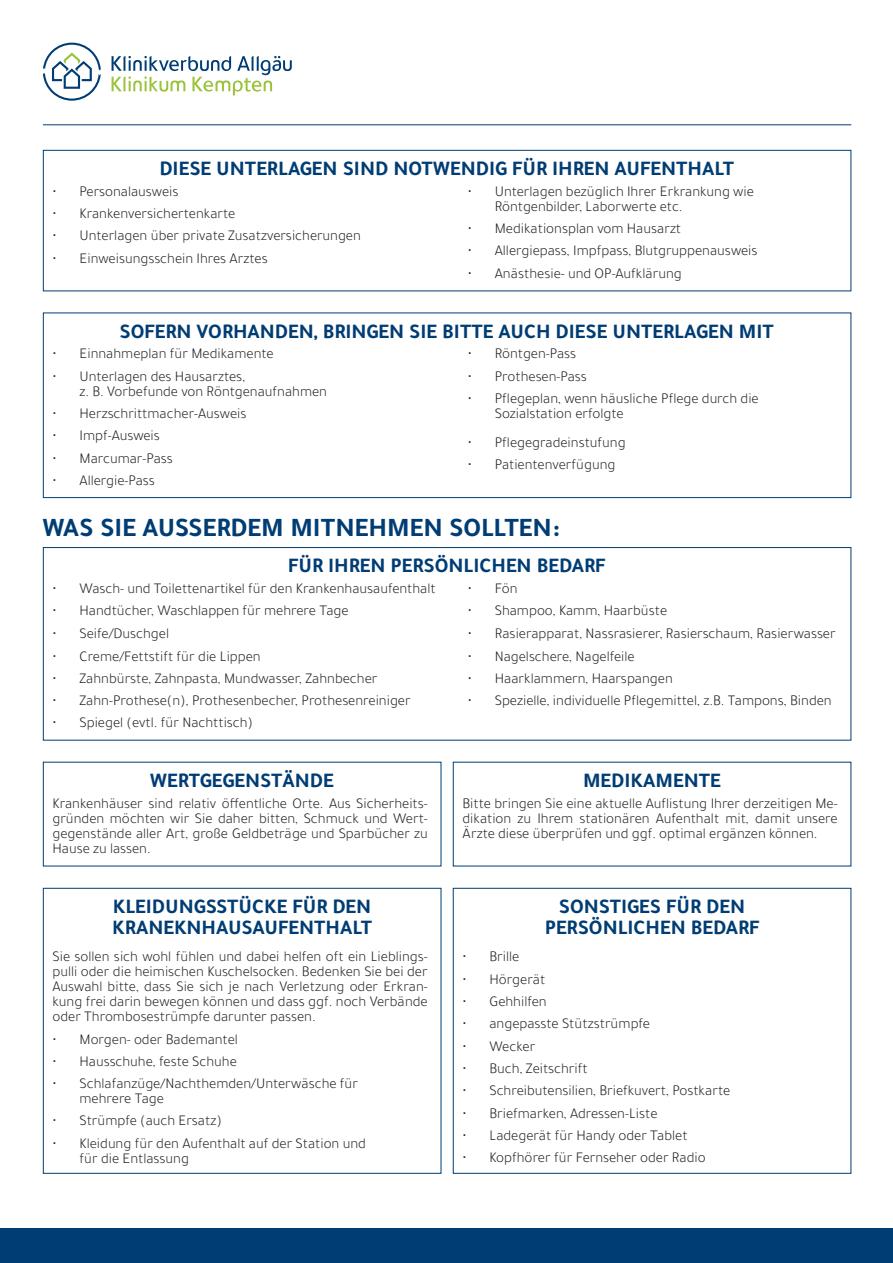
<style>
.page{position:relative;width:893px;height:1263px;background:#fff}
.page>*{position:absolute;margin:0;border:0;box-sizing:border-box;transform-origin:0 0}
.t1{font:700 27px "Tajawal";color:#003d74}
.t2{font:700 21px/21px "Tajawal";color:#003d74}
.t3{font:300 15px/15px "Tajawal";color:#231f20}
</style>
<div class="page">
<hr style="left:43px;top:124px;width:808px;height:1px;background:#003d74">
<div style="left:43px;top:150px;width:808px;height:141px;border:1px solid #003d74"></div>
<div style="left:43px;top:313px;width:808px;height:185px;border:1px solid #003d74"></div>
<div style="left:43px;top:547px;width:808px;height:193px;border:1px solid #003d74"></div>
<div style="left:43px;top:888px;width:398px;height:286px;border:1px solid #003d74"></div>
<div style="left:453px;top:888px;width:398px;height:286px;border:1px solid #003d74"></div>
<div style="left:0;top:1229px;width:893px;height:34px;background:#003d74"></div>
<svg style="left:43px;top:43px;width:58px;height:58px"></svg>
<svg style="left:112px;top:56px;width:180px;height:39px"></svg>
<h2 class="t2" style="left:159px;top:158px;width:576px">DIESE UNTERLAGEN SIND NOTWENDIG FÜR IHREN AUFENTHALT</h2>
<p class="t3" style="left:53px;top:184px;width:127px">• Personalausweis</p>
<p class="t3" style="left:53px;top:206px;width:184px">• Krankenversichertenkarte</p>
<p class="t3" style="left:53px;top:228px;width:310px">• Unterlagen über private Zusatzversicherungen</p>
<p class="t3" style="left:53px;top:251px;width:217px">• Einweisungsschein Ihres Arztes</p>
<p class="t3" style="left:495px;top:184px;width:261px;text-indent:-27px">• Unterlagen bezüglich Ihrer Erkrankung wie<br>Röntgenbilder, Laborwerte etc.</p>
<p class="t3" style="left:468px;top:221px;width:215px">• Medikationsplan vom Hausarzt</p>
<p class="t3" style="left:468px;top:243px;width:291px">• Allergiepass, Impfpass, Blutgruppenausweis</p>
<p class="t3" style="left:468px;top:266px;width:216px">• Anästhesie- und OP-Aufklärung</p>
<h2 class="t2" style="left:120px;top:320px;width:656px">SOFERN VORHANDEN, BRINGEN SIE BITTE AUCH DIESE UNTERLAGEN MIT</h2>
<p class="t3" style="left:53px;top:346px;width:223px">• Einnahmeplan für Medikamente</p>
<p class="t3" style="left:80px;top:369px;width:249px;text-indent:-27px">• Unterlagen des Hausarztes,<br>z. B. Vorbefunde von Röntgenaufnahmen</p>
<p class="t3" style="left:53px;top:406px;width:196px">• Herzschrittmacher-Ausweis</p>
<p class="t3" style="left:53px;top:428px;width:109px">• Impf-Ausweis</p>
<p class="t3" style="left:53px;top:451px;width:122px">• Marcumar-Pass</p>
<p class="t3" style="left:53px;top:473px;width:104px">• Allergie-Pass</p>
<p class="t3" style="left:468px;top:346px;width:110px">• Röntgen-Pass</p>
<p class="t3" style="left:468px;top:369px;width:121px">• Prothesen-Pass</p>
<p class="t3" style="left:495px;top:391px;width:266px;text-indent:-27px">• Pflegeplan, wenn häusliche Pflege durch die<br>Sozialstation erfolgte</p>
<p class="t3" style="left:468px;top:434px;width:159px">• Pflegegradeinstufung</p>
<p class="t3" style="left:468px;top:457px;width:149px">• Patientenverfügung</p>
<h1 class="t1" style="left:43px;top:507px;width:518px">WAS SIE AUSSERDEM MITNEHMEN SOLLTEN:</h1>
<h2 class="t2" style="left:288px;top:555px;width:319px">FÜR IHREN PERSÖNLICHEN BEDARF</h2>
<p class="t3" style="left:53px;top:581px;width:385px">• Wasch- und Toilettenartikel für den Krankenhausaufenthalt</p>
<p class="t3" style="left:468px;top:581px;width:51px">• Fön</p>
<p class="t3" style="left:53px;top:603px;width:298px">• Handtücher, Waschlappen für mehrere Tage</p>
<p class="t3" style="left:468px;top:603px;width:201px">• Shampoo, Kamm, Haarbüste</p>
<p class="t3" style="left:53px;top:626px;width:118px">• Seife/Duschgel</p>
<p class="t3" style="left:468px;top:626px;width:369px">• Rasierapparat, Nassrasierer, Rasierschaum, Rasierwasser</p>
<p class="t3" style="left:53px;top:648px;width:210px">• Creme/Fettstift für die Lippen</p>
<p class="t3" style="left:468px;top:648px;width:169px">• Nagelschere, Nagelfeile</p>
<p class="t3" style="left:53px;top:671px;width:326px">• Zahnbürste, Zahnpasta, Mundwasser, Zahnbecher</p>
<p class="t3" style="left:468px;top:671px;width:207px">• Haarklammern, Haarspangen</p>
<p class="t3" style="left:53px;top:693px;width:360px">• Zahn-Prothese(n), Prothesenbecher, Prothesenreiniger</p>
<p class="t3" style="left:468px;top:693px;width:365px">• Spezielle, individuelle Pflegemittel, z.B. Tampons, Binden</p>
<p class="t3" style="left:53px;top:715px;width:202px">• Spiegel (evtl. für Nachttisch)</p>
<h2 class="t2" style="left:150px;top:770px;width:185px">WERTGEGENSTÄNDE</h2>
<p class="t3" style="left:53px;top:796px;width:377px;text-align:justify">Krankenhäuser sind relativ öffentliche Orte. Aus Sicherheits&shy;gründen möchten wir Sie daher bitten, Schmuck und Wert&shy;gegenstände aller Art, große Geldbeträge und Sparbücher zu Hause zu lassen.</p>
<h2 class="t2" style="left:583px;top:770px;width:139px">MEDIKAMENTE</h2>
<p class="t3" style="left:462px;top:796px;width:377px;text-align:justify">Bitte bringen Sie eine aktuelle Auflistung Ihrer derzeitigen Me&shy;dikation zu Ihrem stationären Aufenthalt mit, damit unsere Ärzte diese überprüfen und ggf. optimal ergänzen können.</p>
<h2 class="t2" style="left:112px;top:896px;width:261px">KLEIDUNGSSTÜCKE FÜR DEN<br>KRANEKNHAUSAUFENTHALT</h2>
<h2 class="t2" style="left:545px;top:896px;width:216px;text-align:center">SONSTIGES FÜR DEN<br>PERSÖNLICHEN BEDARF</h2>
<p class="t3" style="left:53px;top:949px;width:377px;text-align:justify">Sie sollen sich wohl fühlen und dabei helfen oft ein Lieblings&shy;pulli oder die heimischen Kuschelsocken. Bedenken Sie bei der Auswahl bitte, dass Sie sich je nach Verletzung oder Erkran&shy;kung frei darin bewegen können und dass ggf. noch Verbände oder Thrombosestrümpfe darunter passen.</p>
<p class="t3" style="left:53px;top:1031px;width:187px">• Morgen- oder Bademantel</p>
<p class="t3" style="left:53px;top:1054px;width:186px">• Hausschuhe, feste Schuhe</p>
<p class="t3" style="left:80px;top:1076px;width:280px;text-indent:-27px">• Schlafanzüge/Nachthemden/Unterwäsche für mehrere Tage</p>
<p class="t3" style="left:53px;top:1113px;width:171px">• Strümpfe (auch Ersatz)</p>
<p class="t3" style="left:80px;top:1136px;width:288px;text-indent:-27px">• Kleidung für den Aufenthalt auf der Station und für die Entlassung</p>
<p class="t3" style="left:462px;top:949px;width:58px">• Brille</p>
<p class="t3" style="left:462px;top:972px;width:84px">• Hörgerät</p>
<p class="t3" style="left:462px;top:994px;width:86px">• Gehhilfen</p>
<p class="t3" style="left:462px;top:1016px;width:189px">• angepasste Stützstrümpfe</p>
<p class="t3" style="left:462px;top:1039px;width:74px">• Wecker</p>
<p class="t3" style="left:462px;top:1061px;width:127px">• Buch, Zeitschrift</p>
<p class="t3" style="left:462px;top:1083px;width:269px">• Schreibutensilien, Briefkuvert, Postkarte</p>
<p class="t3" style="left:462px;top:1105px;width:197px">• Briefmarken, Adressen-Liste</p>
<p class="t3" style="left:462px;top:1128px;width:227px">• Ladegerät für Handy oder Tablet</p>
<p class="t3" style="left:462px;top:1150px;width:245px">• Kopfhörer für Fernseher oder Radio</p>
</div>
